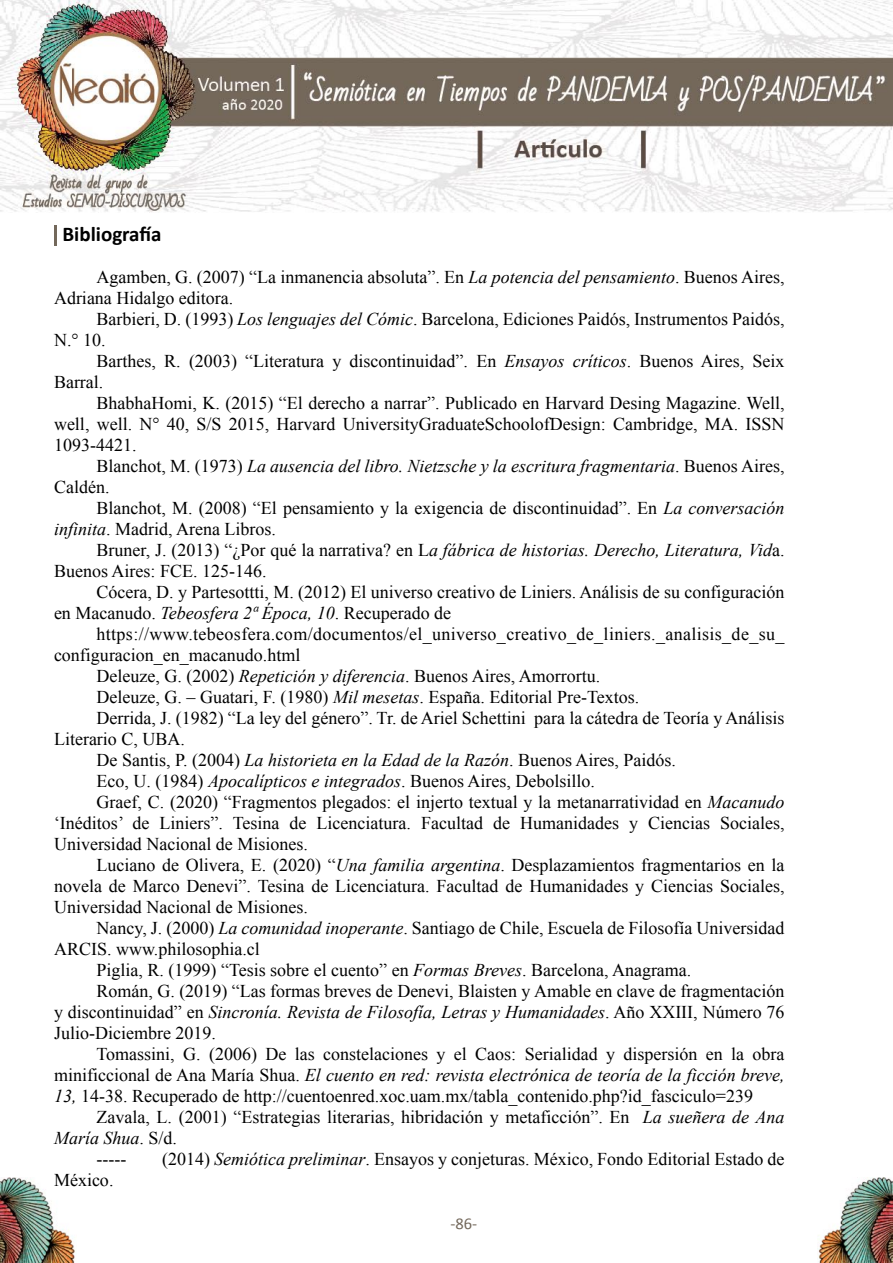
<style>
.page{position:relative;width:893px;height:1263px;background:#fff}
.page>*{position:absolute;margin:0;border:0;box-sizing:border-box;transform-origin:0 0}
.t1{font:700 21px "Calibri";color:#000}
.t2{font:18px/21px "Times New Roman";color:#000}
.t3{font:italic 18px/21px "Times New Roman";color:#000}
.t4{font:18px "Times New Roman";letter-spacing:.02em;color:#000}
.t5{font:16.5px "Calibri";color:#73685b}
.s1{font-style:italic}
.s2{font-style:normal}
</style>
<div class="page">
<img style="left:0;top:0;width:893px;height:212px">
<img style="left:817px;top:1178px;width:76px;height:85px">
<img style="left:0;top:1178px;width:75px;height:85px">
<hr style="left:54px;top:225px;width:3px;height:21px;background:#73685b">
<p class="t1" style="left:63px;top:221px;width:101px">Bibliografía</p>
<p class="t2" style="left:54px;top:266px;width:732px;text-indent:43px">Agamben, G. (2007) “La inmanencia absoluta”. En <span class="s1">La potencia del pensamiento</span>. Buenos Aires,<br>Adriana Hidalgo editora.</p>
<p class="t2" style="left:54px;top:308px;width:732px;text-indent:43px">Barbieri, D. (1993) <span class="s1">Los lenguajes del Cómic</span>. Barcelona, Ediciones Paidós, Instrumentos Paidós,<br>N.° 10.</p>
<p class="t2" style="left:54px;top:350px;width:732px;text-indent:43px">Barthes, R. (2003) “Literatura y discontinuidad”. En <span class="s1">Ensayos críticos</span>. Buenos Aires, Seix<br>Barral.</p>
<p class="t2" style="left:54px;top:392px;width:732px;text-align:justify;text-indent:43px">BhabhaHomi, K. (2015) “El derecho a narrar”. Publicado en Harvard Desing Magazine. Well, well, well. N° 40, S/S 2015, Harvard UniversityGraduateSchoolofDesign: Cambridge, MA. ISSN 1093-4421.</p>
<p class="t3" style="left:54px;top:455px;width:732px;text-indent:43px"><span class="s2">Blanchot, M. (1973)</span> La ausencia del libro. Nietzsche y la escritura fragmentaria<span class="s2">. Buenos Aires,<br>Caldén.</span></p>
<p class="t2" style="left:54px;top:497px;width:732px;text-indent:43px">Blanchot, M. (2008) “El pensamiento y la exigencia de discontinuidad”. En <span class="s1">La conversación infinita</span>. Madrid, Arena Libros.</p>
<p class="t2" style="left:54px;top:539px;width:732px;text-indent:43px">Bruner, J. (2013) “¿Por qué la narrativa? en L<span class="s1">a fábrica de historias. Derecho, Literatura, Vid</span>a.<br>Buenos Aires: FCE. 125-146.</p>
<p class="t2" style="left:54px;top:581px;width:732px;text-indent:43px">Cócera, D. y Partesottti, M. (2012) El universo creativo de Liniers. Análisis de su configuración en Macanudo. <span class="s1">Tebeosfera 2ª Época, 10</span>. Recuperado de</p>
<p class="t4" style="left:97px;top:622px;width:689px">https://www.tebeosfera.com/documentos/el_universo_creativo_de_liniers._analisis_de_su_</p>
<p class="t2" style="left:54px;top:644px;width:248px">configuracion_en_macanudo.html</p>
<p class="t2" style="left:97px;top:665px;width:505px">Deleuze, G. (2002) <span class="s1">Repetición y diferencia</span>. Buenos Aires, Amorrortu.</p>
<p class="t2" style="left:97px;top:686px;width:544px">Deleuze, G. – Guatari, F. (1980) <span class="s1">Mil mesetas</span>. España. Editorial Pre-Textos.</p>
<p class="t2" style="left:97px;top:707px;width:689px">Derrida, J. (1982) “La ley del género”. Tr. de Ariel Schettini para la cátedra de Teoría y Análisis</p>
<p class="t2" style="left:54px;top:728px;width:132px">Literario C, UBA.</p>
<p class="t2" style="left:97px;top:749px;width:581px">De Santis, P. (2004) <span class="s1">La historieta en la Edad de la Razón</span>. Buenos Aires, Paidós.</p>
<p class="t2" style="left:97px;top:770px;width:500px">Eco, U. (1984) <span class="s1">Apocalípticos e integrados</span>. Buenos Aires, Debolsillo.</p>
<p class="t2" style="left:97px;top:791px;width:689px">Graef, C. (2020) “Fragmentos plegados: el injerto textual y la metanarratividad en <span class="s1">Macanudo</span></p>
<p class="t2" style="left:54px;top:812px;width:732px">‘Inéditos’ de Liniers”. Tesina de Licenciatura. Facultad de Humanidades y Ciencias Sociales,</p>
<p class="t2" style="left:54px;top:833px;width:255px">Universidad Nacional de Misiones.</p>
<p class="t2" style="left:97px;top:854px;width:689px">Luciano de Olivera, E. (2020) “<span class="s1">Una familia argentina</span>. Desplazamientos fragmentarios en la</p>
<p class="t2" style="left:54px;top:875px;width:732px">novela de Marco Denevi”. Tesina de Licenciatura. Facultad de Humanidades y Ciencias Sociales,</p>
<p class="t2" style="left:54px;top:896px;width:255px">Universidad Nacional de Misiones.</p>
<p class="t2" style="left:97px;top:917px;width:689px">Nancy, J. (2000) <span class="s1">La comunidad inoperante</span>. Santiago de Chile, Escuela de Filosofía Universidad</p>
<p class="t2" style="left:54px;top:938px;width:207px">ARCIS. www.philosophia.cl</p>
<p class="t2" style="left:97px;top:959px;width:596px">Piglia, R. (1999) “Tesis sobre el cuento” en <span class="s1">Formas Breves</span>. Barcelona, Anagrama.</p>
<p class="t2" style="left:97px;top:980px;width:690px">Román, G. (2019) “Las formas breves de Denevi, Blaisten y Amable en clave de fragmentación</p>
<p class="t3" style="left:54px;top:1001px;width:732px"><span class="s2">y discontinuidad” en</span> Sincronía. Revista de Filosofía, Letras y Humanidades<span class="s2">. Año XXIII, Número 76</span></p>
<p class="t2" style="left:54px;top:1022px;width:163px">Julio-Diciembre 2019.</p>
<p class="t2" style="left:97px;top:1043px;width:689px">Tomassini, G. (2006) De las constelaciones y el Caos: Serialidad y dispersión en la obra</p>
<p class="t3" style="left:54px;top:1064px;width:732px"><span class="s2">minificcional de Ana María Shua.</span> El cuento en red: revista electrónica de teoría de la ficción breve,</p>
<p class="t2" style="left:54px;top:1085px;width:700px"><span class="s1">13,</span> 14-38. Recuperado de http://cuentoenred.xoc.uam.mx/tabla_contenido.php?id_fasciculo=239</p>
<p class="t2" style="left:97px;top:1106px;width:689px">Zavala, L. (2001) “Estrategias literarias, hibridación y metaficción”. En <span class="s1">La sueñera de Ana</span></p>
<p class="t3" style="left:54px;top:1127px;width:125px">María Shua<span class="s2">. S/d.</span></p>
<p class="t2" style="left:97px;top:1148px;width:31px">-----</p>
<p class="t2" style="left:162px;top:1148px;width:624px">(2014) <span class="s1">Semiótica preliminar</span>. Ensayos y conjeturas. México, Fondo Editorial Estado de</p>
<p class="t2" style="left:54px;top:1169px;width:61px">México.</p>
<p class="t5" style="left:450px;top:1213px;width:28px">-86-</p>
</div>
